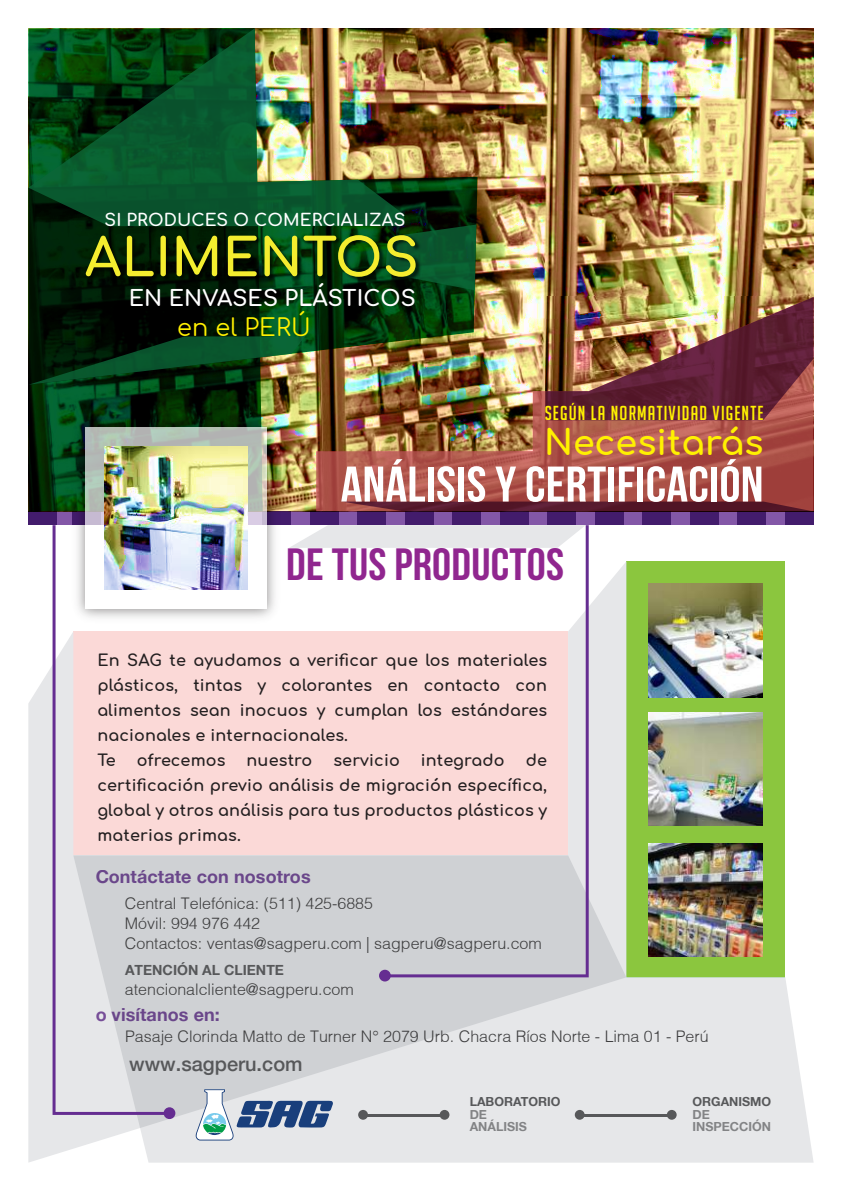
<style>
.page{position:relative;width:842px;height:1191px;background:#fff}
.page>*{position:absolute;margin:0;border:0;box-sizing:border-box;transform-origin:0 0}
.t1{font:700 52px "Comfortaa";letter-spacing:.005em;color:#f4ed2f}
.t2{font:50px "Bebas Neue";letter-spacing:.005em;color:#fff;scale:1.06 1}
.t3{font:45.2px "Bebas Neue";letter-spacing:.005em;color:#90268f;scale:1.06 1}
.t4{font:700 34.8px "Comfortaa";letter-spacing:.005em;color:#fff101}
.t5{font:24px "Comfortaa";letter-spacing:.005em;color:#fff101}
.t6{font:700 21.8px "Comfortaa";letter-spacing:.005em;color:#fff}
.t7{font:500 20px "Helvetica 65";color:#57585a}
.t8{font:19.8px "Big Noodle Titling";letter-spacing:.06em;color:#fff101}
.t9{font:700 18px "Helvetica 75";letter-spacing:.005em;color:#652d91}
.t10{font:700 17px "Comfortaa";letter-spacing:.005em;color:#fff}
.t11{font:700 16px/25px "Comfortaa";letter-spacing:.01em;color:#231f20}
.t12{font:300 16px/20px "Helvetica";color:#3e3e3f}
.t13{font:700 14px "Helvetica 75";color:#57585a}
.t14{font:700 12.4px/12.4px "Helvetica 75";color:rgb(87 88 90/.7)}
.t15{font:700 12.4px "Helvetica 75";color:#57585a}
</style>
<div class="page">
<svg style="left:626px;top:977px;width:188px;height:185px;background:#e7e8ea"></svg>
<svg style="left:28px;top:561px;width:598px;height:601px;background:#dee0e2"></svg>
<img style="left:28px;top:28px;width:786px;height:483px">
<svg style="left:195px;top:1089px;width:138px;height:51px;background:#a4b5c7"></svg>
<div style="left:164px;top:1107px;width:11px;height:12px;background:#652d91;border-radius:50%"></div>
<svg style="left:53px;top:525px;width:116px;height:590px;background:#d6d4dc"></svg>
<div style="left:440px;top:1110px;width:9px;height:9px;background:#57585a;border-radius:50%"></div>
<div style="left:358px;top:1110px;width:10px;height:9px;background:#57585a;border-radius:50%"></div>
<hr style="left:363px;top:1113px;width:81px;height:3px;background:#57585a">
<div style="left:667px;top:1110px;width:10px;height:9px;background:#57585a;border-radius:50%"></div>
<div style="left:575px;top:1110px;width:10px;height:9px;background:#57585a;border-radius:50%"></div>
<hr style="left:580px;top:1113px;width:92px;height:3px;background:#57585a">
<div style="left:28px;top:511px;width:786px;height:14px;background:#8357a7"></div>
<div style="left:785px;top:511px;width:29px;height:14px;background:#431c6c"></div>
<div style="left:738px;top:511px;width:28px;height:14px;background:#431c6c"></div>
<div style="left:690px;top:511px;width:29px;height:14px;background:#431c6c"></div>
<div style="left:643px;top:511px;width:28px;height:14px;background:#431c6c"></div>
<div style="left:595px;top:511px;width:29px;height:14px;background:#431c6c"></div>
<div style="left:548px;top:511px;width:28px;height:14px;background:#431c6c"></div>
<div style="left:500px;top:511px;width:29px;height:14px;background:#431c6c"></div>
<div style="left:453px;top:511px;width:28px;height:14px;background:#431c6c"></div>
<div style="left:405px;top:511px;width:29px;height:14px;background:#431c6c"></div>
<div style="left:358px;top:511px;width:28px;height:14px;background:#431c6c"></div>
<div style="left:310px;top:511px;width:29px;height:14px;background:#431c6c"></div>
<div style="left:263px;top:511px;width:28px;height:14px;background:#431c6c"></div>
<div style="left:28px;top:511px;width:29px;height:14px;background:#431c6c"></div>
<img style="left:545px;top:297px;width:269px;height:123px">
<svg style="left:341px;top:501px;width:473px;height:10px;background:#62202e"></svg>
<img style="left:68px;top:410px;width:216px;height:216px">
<svg style="left:85px;top:427px;width:181px;height:182px"></svg>
<img style="left:104px;top:446px;width:143px;height:144px">
<div style="left:626px;top:561px;width:159px;height:416px;background:#8bc63e"></div>
<img style="left:649px;top:583px;width:113px;height:114px">
<img style="left:649px;top:712px;width:113px;height:114px">
<img style="left:649px;top:843px;width:113px;height:114px">
<svg style="left:290px;top:525px;width:95px;height:23px"></svg>
<div style="left:73px;top:631px;width:495px;height:224px;background:#fbd9d7"></div>
<img style="left:28px;top:28px;width:376px;height:198px">
<svg style="left:28px;top:334px;width:279px;height:51px;background:#133b1b"></svg>
<svg style="left:386px;top:224px;width:90px;height:66px;background:#094f28"></svg>
<img style="left:83px;top:228px;width:343px;height:70px">
<div style="left:379px;top:969px;width:12px;height:12px;background:#652d91;border-radius:50%"></div>
<svg style="left:385px;top:525px;width:204px;height:452px"></svg>
<p class="t10" style="left:105px;top:204px;width:302px">SI PRODUCES O COMERCIALIZAS</p>
<h1 class="t1" style="left:85px;top:209px;width:335px">ALIMENTOS</h1>
<h3 class="t6" style="left:129px;top:278px;width:288px">EN ENVASES PLÁSTICOS</h3>
<h3 class="t5" style="left:177px;top:306px;width:135px">en el PERÚ</h3>
<p class="t8" style="left:545px;top:402px;width:220px">SEGÚN LA NORMATIVIDAD VIGENTE</p>
<h3 class="t4" style="left:544px;top:410px;width:221px">Necesitarás</h3>
<h2 class="t2" style="left:341px;top:457px;width:400px">ANÁLISIS Y CERTIFICACIÓN</h2>
<h3 class="t3" style="left:286px;top:539px;width:264px">DE TUS PRODUCTOS</h3>
<p class="t11" style="left:97px;top:645px;width:451px">En SAG te ayudamos a verificar que los materiales plásticos, tintas y colorantes en contacto con alimentos sean inocuos y cumplan los estándares nacionales e internacionales.<br>Te</p>
<p class="t11" style="left:97px;top:745px;width:451px;text-align:justify;text-indent:428px">de certificación previo análisis de migración específica, global y otros análisis para tus productos plásticos y materias primas.</p>
<p class="t11" style="left:137px;top:745px;width:90px">ofrecemos</p>
<p class="t11" style="left:247px;top:745px;width:67px">nuestro</p>
<p class="t11" style="left:333px;top:745px;width:68px">servicio</p>
<p class="t11" style="left:421px;top:745px;width:85px">integrado</p>
<p class="t9" style="left:95px;top:865px;width:217px">Contáctate con nosotros</p>
<p class="t12" style="left:125px;top:893px;width:418px">Central Telefónica: (511) 425-6885<br>Móvil: 994 976 442<br>Contactos: ventas@sagperu.com | sagperu@sagperu.com</p>
<p class="t12" style="left:125px;top:979px;width:230px">atencionalcliente@sagperu.com</p>
<p class="t12" style="left:125px;top:1026px;width:585px">Pasaje Clorinda Matto de Turner N° 2079 Urb. Chacra Ríos Norte - Lima 01 - Perú</p>
<p class="t7" style="left:129px;top:1052px;width:175px">www.sagperu.com</p>
<p class="t13" style="left:125px;top:961px;width:160px">ATENCIÓN AL CLIENTE</p>
<p class="t9" style="left:95px;top:1003px;width:126px">o visítanos en:</p>
<p class="t15" style="left:470px;top:1094px;width:92px">LABORATORIO</p>
<p class="t14" style="left:470px;top:1107px;width:59px">DE<br>ANÁLISIS</p>
<p class="t15" style="left:693px;top:1094px;width:80px">ORGANISMO</p>
<p class="t14" style="left:693px;top:1107px;width:80px">DE<br>INSPECCIÓN</p>
</div>
